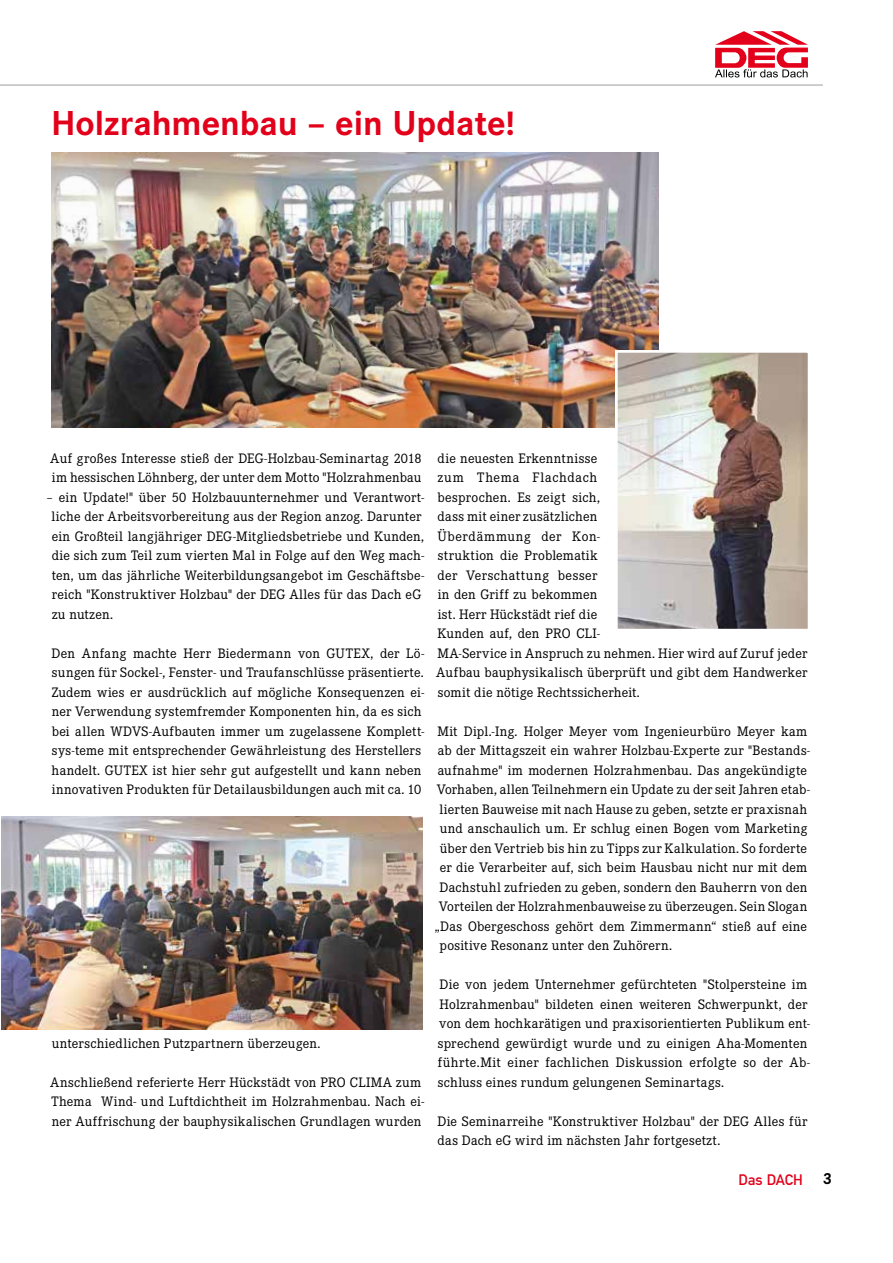
<style>
.page{position:relative;width:893px;height:1263px;background:#fff}
.page>*{position:absolute;margin:0;border:0;box-sizing:border-box;transform-origin:0 0}
.t1{font:700 36px "Corporate S Pro";color:#e2001a}
.t2{font:15px "DIN Mittelschrift";color:#e2001a}
.t3{font:14.25px/19.5px "Corporate E Pro";letter-spacing:.015em;color:#000}
.s1{font-family:"Corporate S Pro";font-weight:700;font-size:16.5px;color:#000}
</style>
<div class="page">
<img style="left:2px;top:817px;width:420px;height:213px">
<img style="left:51px;top:153px;width:607px;height:274px">
<img style="left:619px;top:354px;width:187px;height:273px">
<div style="left:615px;top:350px;width:195px;height:281px;border:3px solid #fff"></div>
<hr style="left:0;top:85px;width:823px;height:1px;background:#9c9e9f">
<svg style="left:715px;top:31px;width:93px;height:46px"></svg>
<h1 class="t1" style="left:51px;top:94px;width:465px">Holzrahmenbau – ein Update!</h1>
<p class="t3" style="left:50px;top:447px;width:373px">Auf großes Interesse stieß der DEG-Holzbau-Seminartag 2018 im hessischen Löhnberg, der unter dem Motto "Holzrahmenbau</p>
<p class="t3" style="left:52px;top:486px;width:374px;text-indent:-6px">– ein Update!" über 50 Holzbauunternehmer und Verantwort&shy;liche der Arbeitsvorbereitung aus der Region anzog. Darunter ein Großteil langjähriger DEG-Mitgliedsbetriebe und Kunden, die sich zum Teil zum vierten Mal in Folge auf den Weg mach&shy;ten, um das jährliche Weiterbildungsangebot im Geschäftsbe&shy;reich "Konstruktiver Holzbau" der DEG Alles für das Dach eG zu nutzen.</p>
<p class="t3" style="left:52px;top:642px;width:374px">Den Anfang machte Herr Biedermann von GUTEX, der Lö&shy;sungen für Sockel-, Fenster- und Traufanschlüsse präsentierte.<br>Zudem wies er ausdrücklich auf mögliche Konsequenzen ei&shy;ner Verwendung systemfremder Komponenten hin, da es sich bei allen WDVS-Aufbauten immer um zugelassene Komplett&shy;sys-teme mit entsprechender Gewährleistung des Herstellers handelt. GUTEX ist hier sehr gut aufgestellt und kann neben innovativen Produkten für Detailausbildungen auch mit ca. 10</p>
<p class="t3" style="left:52px;top:1032px;width:270px">unterschiedlichen Putzpartnern überzeugen.</p>
<p class="t3" style="left:50px;top:1071px;width:375px">Anschließend referierte Herr Hückstädt von PRO CLIMA zum<br>Thema Wind- und Luftdichtheit im Holzrahmenbau. Nach ei&shy;ner Auffrischung der bauphysikalischen Grundlagen wurden</p>
<p class="t3" style="left:436px;top:447px;width:373px">die neuesten Erkenntnisse<br>zum Thema Flachdach<br>besprochen. Es zeigt sich,<br>dass mit einer zusätzlichen<br>Überdämmung der Kon-<br>struktion die Problematik<br>der Verschattung besser<br>in den Griff zu bekommen<br>ist. Herr Hückstädt rief die<br>Kunden auf, den PRO CLI-<br>MA-Service in Anspruch zu nehmen. Hier wird auf Zuruf jeder<br>Aufbau bauphysikalisch überprüft und gibt dem Handwerker somit die nötige Rechtssicherheit.</p>
<p class="t3" style="left:437px;top:720px;width:371px">Mit Dipl.-Ing. Holger Meyer vom Ingenieurbüro Meyer kam</p>
<p class="t3" style="left:438px;top:740px;width:374px">ab der Mittagszeit ein wahrer Holzbau-Experte zur "Bestands-</p>
<p class="t3" style="left:438px;top:759px;width:371px">aufnahme" im modernen Holzrahmenbau. Das angekündigte</p>
<p class="t3" style="left:437px;top:779px;width:375px">Vorhaben, allen Teilnehmern ein Update zu der seit Jahren etab-</p>
<p class="t3" style="left:440px;top:798px;width:369px">lierten Bauweise mit nach Hause zu geben, setzte er praxisnah</p>
<p class="t3" style="left:440px;top:818px;width:369px">und anschaulich um. Er schlug einen Bogen vom Marketing</p>
<p class="t3" style="left:440px;top:837px;width:369px">über den Vertrieb bis hin zu Tipps zur Kalkulation. So forderte</p>
<p class="t3" style="left:440px;top:857px;width:369px">er die Verarbeiter auf, sich beim Hausbau nicht nur mit dem</p>
<p class="t3" style="left:440px;top:876px;width:369px">Dachstuhl zufrieden zu geben, sondern den Bauherrn von den</p>
<p class="t3" style="left:439px;top:896px;width:370px">Vorteilen der Holzrahmenbauweise zu überzeugen. Sein Slogan</p>
<p class="t3" style="left:435px;top:915px;width:374px">„Das Obergeschoss gehört dem Zimmermann“ stieß auf eine</p>
<p class="t3" style="left:440px;top:935px;width:234px">positive Resonanz unter den Zuhörern.</p>
<p class="t3" style="left:438px;top:974px;width:374px">Die von jedem Unternehmer gefürchteten "Stolpersteine im Holzrahmenbau" bildeten einen weiteren Schwerpunkt, der von dem hochkarätigen und praxisorientierten Publikum ent&shy;sprechend gewürdigt wurde und zu einigen Aha-Momenten führte.Mit einer fachlichen Diskussion erfolgte so der Ab&shy;schluss eines rundum gelungenen Seminartags.</p>
<p class="t3" style="left:437px;top:1110px;width:371px">Die Seminarreihe "Konstruktiver Holzbau" der DEG Alles für das Dach eG wird im nächsten Jahr fortgesetzt.</p>
<p class="t2" style="left:738px;top:1170px;width:95px">Das DACH <span class="s1">3</span></p>
</div>
